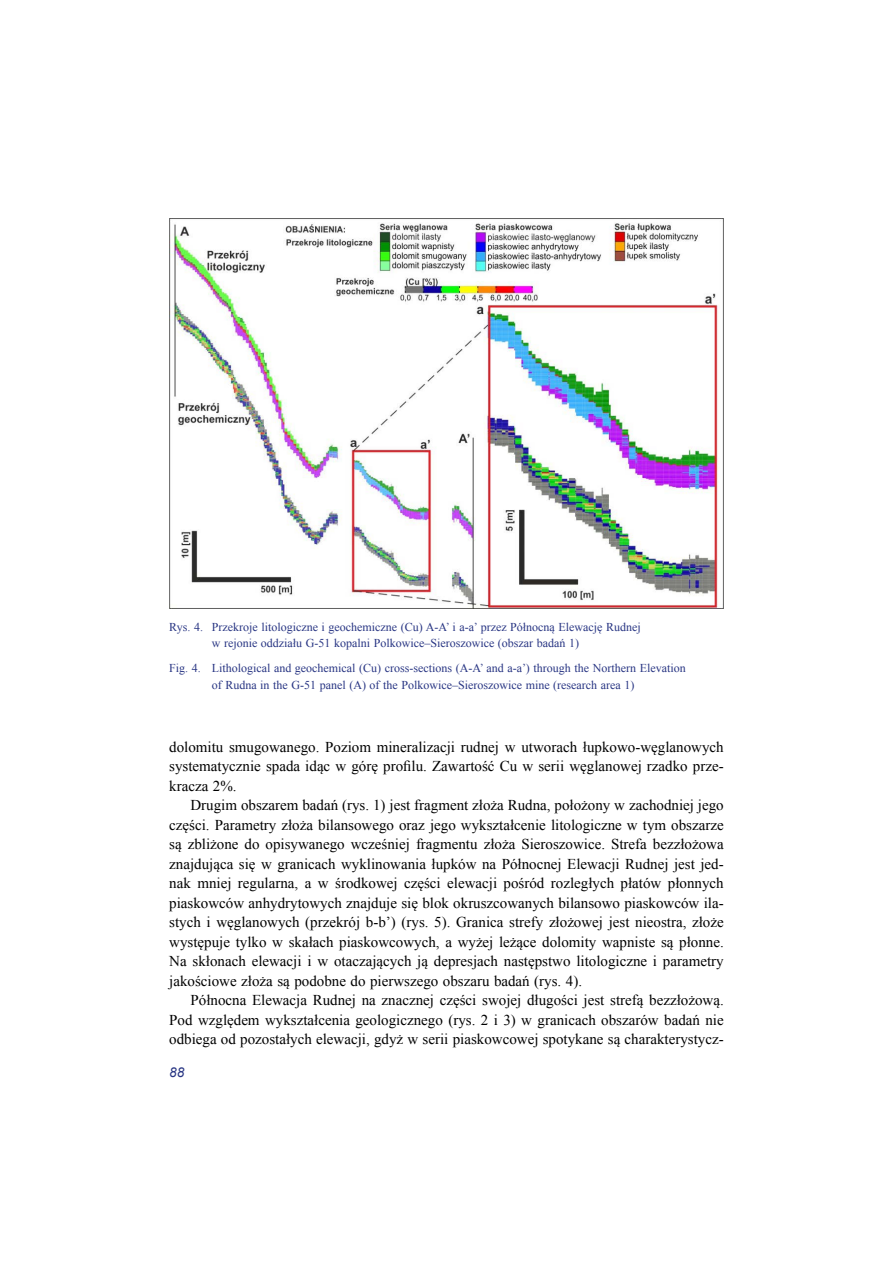
<style>
.page{position:relative;width:893px;height:1263px;background:#fff}
.page>*{position:absolute;margin:0;border:0;box-sizing:border-box;transform-origin:0 0}
.t1{font:15px/19.5px "Times New Roman";color:#000;text-align:justify}
.t2{font:italic 13.5px "Arial";color:#283583}
.t3{font:12px/16.5px "Times New Roman";color:#283583}
</style>
<div class="page">
<img style="left:169px;top:218px;width:555px;height:390px">
<p class="t3" style="left:212px;top:618px;width:430px;text-indent:-43px">Rys. 4. Przekroje litologiczne i geochemiczne (Cu) A-A’ i a-a’ przez Północną Elewację Rudnej w rejonie oddziału G-51 kopalni Polkowice–Sieroszowice (obszar badań 1)</p>
<p class="t3" style="left:212px;top:660px;width:475px;text-indent:-43px">Fig. 4. Lithological and geochemical (Cu) cross-sections (A-A’ and a-a’) through the Northern Elevation of Rudna in the G-51 panel (A) of the Polkowice–Sieroszowice mine (research area 1)</p>
<p class="t1" style="left:169px;top:737px;width:556px">dolomitu smugowanego. Poziom mineralizacji rudnej w utworach łupkowo-węglanowych systematycznie spada idąc w górę profilu. Zawartość Cu w serii węglanowej rzadko prze&shy;kracza 2%.</p>
<p class="t1" style="left:169px;top:795px;width:556px;text-indent:21px">Drugim obszarem badań (rys. 1) jest fragment złoża Rudna, położony w zachodniej jego części. Parametry złoża bilansowego oraz jego wykształcenie litologiczne w tym obszarze są zbliżone do opisywanego wcześniej fragmentu złoża Sieroszowice. Strefa bezzłożowa znajdująca się w granicach wyklinowania łupków na Północnej Elewacji Rudnej jest jed&shy;nak mniej regularna, a w środkowej części elewacji pośród rozległych płatów płonnych piaskowców anhydrytowych znajduje się blok okruszcowanych bilansowo piaskowców ila&shy;stych i węglanowych (przekrój b-b’) (rys. 5). Granica strefy złożowej jest nieostra, złoże występuje tylko w skałach piaskowcowych, a wyżej leżące dolomity wapniste są płonne.<br>Na skłonach elewacji i w otaczających ją depresjach następstwo litologiczne i parametry jakościowe złoża są podobne do pierwszego obszaru badań (rys. 4).</p>
<p class="t1" style="left:169px;top:990px;width:556px;text-indent:21px">Północna Elewacja Rudnej na znacznej części swojej długości jest strefą bezzłożową.<br>Pod względem wykształcenia geologicznego (rys. 2 i 3) w granicach obszarów badań nie odbiega od pozostałych elewacji, gdyż w serii piaskowcowej spotykane są charakterystycz-</p>
<p class="t2" style="left:169px;top:1064px;width:17px">88</p>
</div>
